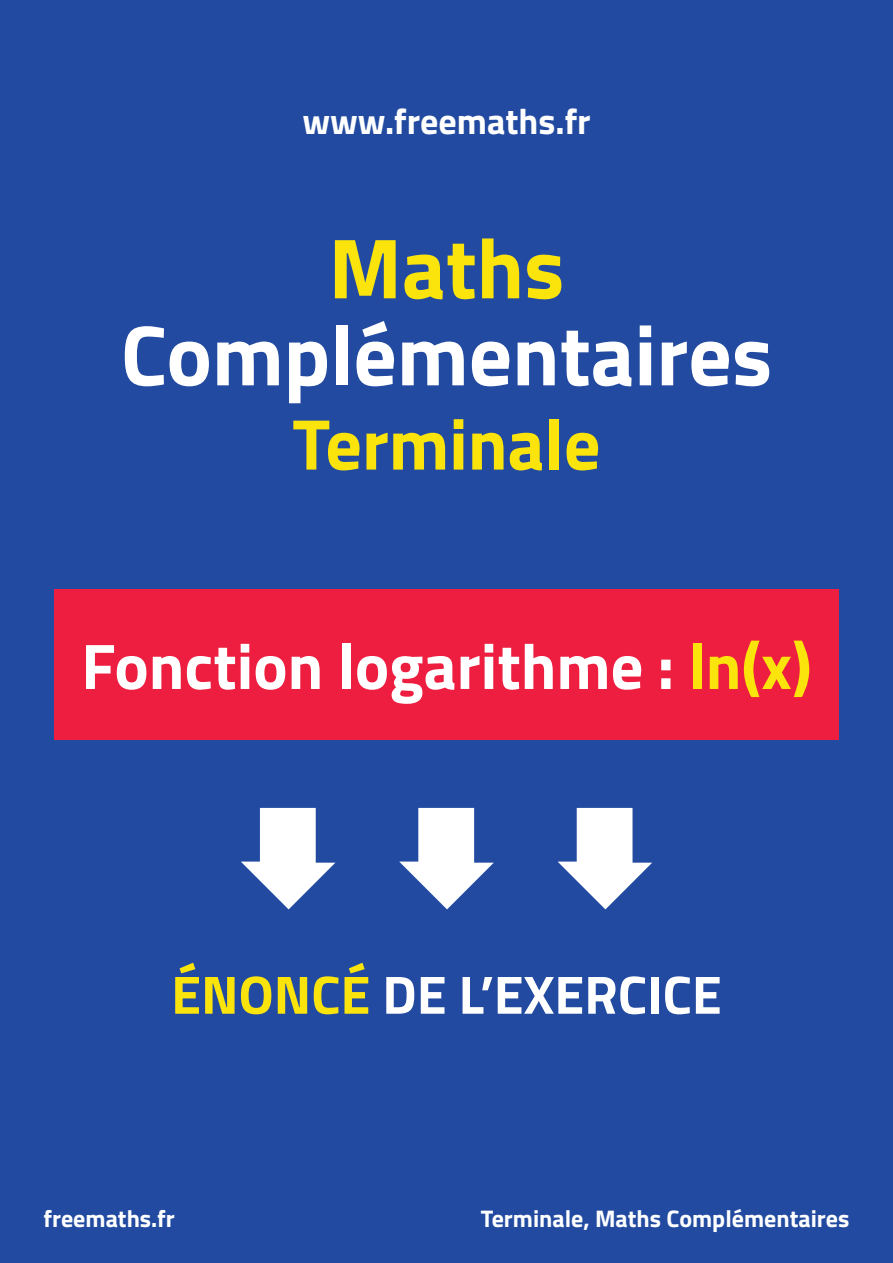
<style>
.page{position:relative;width:893px;height:1263px;background:#214aa0}
.page>*{position:absolute;margin:0;border:0;box-sizing:border-box;transform-origin:0 0}
.t1{font:700 85.5px "Titillium";color:#fff}
.t2{font:700 85.5px "Titillium";color:#fbe30c}
.t3{font:700 72px "Titillium";color:#fbe30c}
.t4{font:700 64.5px "Titillium";color:#fff}
.t5{font:700 54px "Titillium";color:#fff}
.t6{font:700 36px "Titillium";color:#fff}
.t7{font:700 24px "Titillium";color:#fff}
.s1{color:#fbe30c}
</style>
<div class="page">
<svg style="left:241px;top:808px;width:94px;height:101px"></svg>
<svg style="left:399px;top:808px;width:95px;height:101px"></svg>
<svg style="left:558px;top:808px;width:94px;height:101px"></svg>
<div style="left:54px;top:589px;width:785px;height:151px;background:#ed1e40"></div>
<h3 class="t6" style="left:302px;top:94px;width:290px">www.freemaths.fr</h3>
<h1 class="t2" style="left:329px;top:203px;width:237px">Maths</h1>
<h1 class="t1" style="left:121px;top:290px;width:653px">Complémentaires</h1>
<h2 class="t3" style="left:292px;top:389px;width:310px">Terminale</h2>
<p class="t4" style="left:81px;top:617px;width:732px">Fonction logarithme : <span class="s1">ln(x)</span></p>
<h3 class="t5" style="left:171px;top:953px;width:552px"><span class="s1">ÉNONCÉ</span> DE L’EXERCICE</h3>
<p class="t7" style="left:44px;top:1200px;width:133px">freemaths.fr</p>
<p class="t7" style="left:481px;top:1200px;width:370px">Terminale, Maths Complémentaires</p>
</div>
